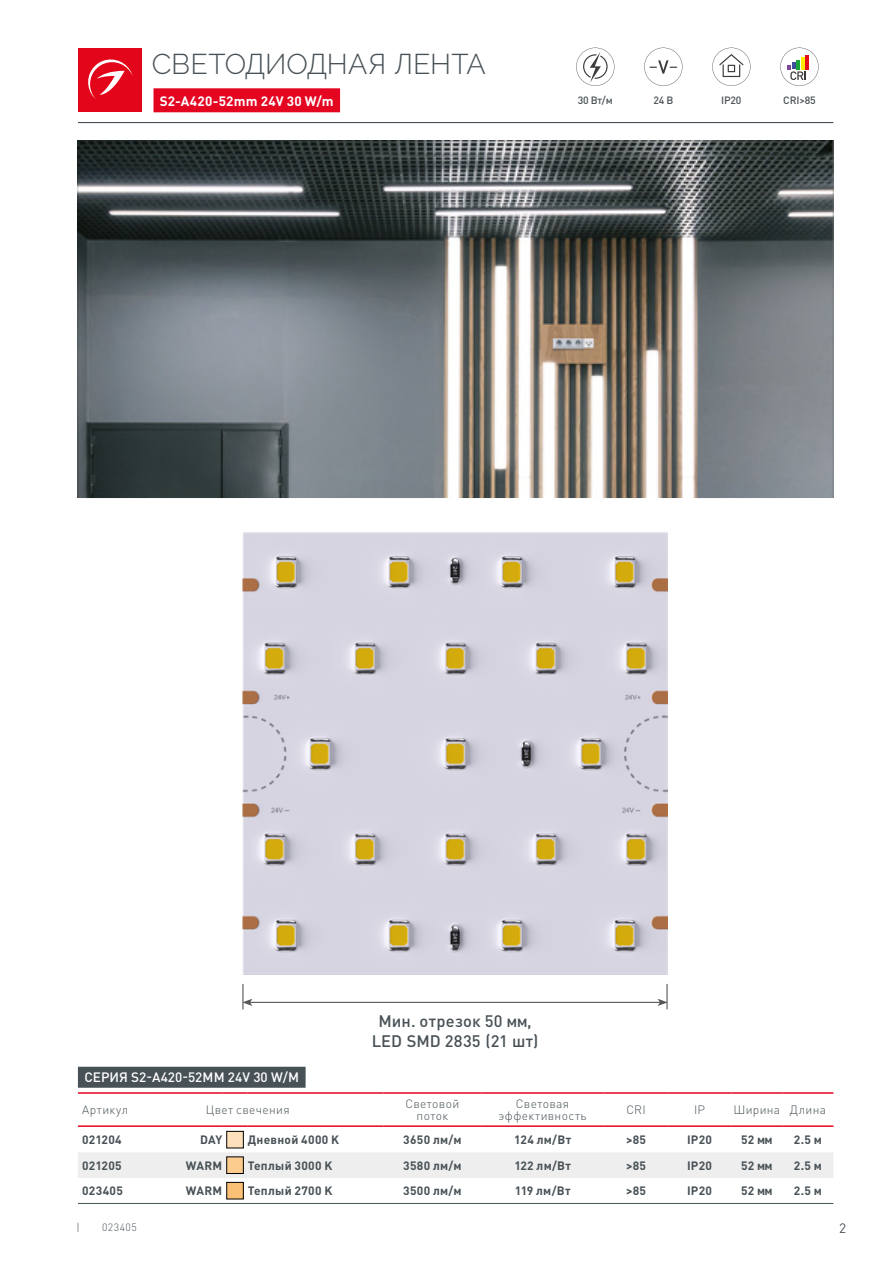
<style>
.page{position:relative;width:893px;height:1263px;background:#fff}
.page>*{position:absolute;margin:0;border:0;box-sizing:border-box;transform-origin:0 0}
.t1{font:300 28.5px "Raleway";color:#485156}
.t2{font:500 16.5px/19.8px "DIN Pro";letter-spacing:.01em;color:#485156;text-align:center}
.t3{font:500 13.5px "DIN Pro";color:#fff}
.t4{font:700 13.5px "DIN Pro";letter-spacing:.015em;color:#fff}
.t5{font:13.5px "DIN Pro";color:#485156}
.t6{font:700 12px "DIN Pro";letter-spacing:.025em;color:#485156}
.t7{font:300 12px/12px "DIN Pro";letter-spacing:.03em;color:#485156;text-align:center}
.t8{font:500 10.5px "DIN Pro";letter-spacing:-.025em;color:#485156}
.t9{font:300 10.5px "DIN Pro";letter-spacing:.05em;color:#485156}
</style>
<div class="page">
<div style="left:78px;top:48px;width:64px;height:64px;background:#e3051a"></div>
<svg style="left:88px;top:59px;width:45px;height:40px"></svg>
<hr style="left:78px;top:122px;width:755px;height:1px;background:#485156">
<div style="left:153px;top:88px;width:187px;height:24px;background:#e40521"></div>
<img style="left:78px;top:141px;width:755px;height:357px">
<svg style="left:576px;top:48px;width:38px;height:38px"></svg>
<svg style="left:644px;top:48px;width:38px;height:38px"></svg>
<svg style="left:712px;top:48px;width:38px;height:38px"></svg>
<svg style="left:780px;top:48px;width:39px;height:38px"></svg>
<hr style="left:666px;top:984px;width:2px;height:25px;background:#575756">
<hr style="left:250px;top:1002px;width:410px;height:1px;background:#575756">
<svg style="left:242px;top:984px;width:10px;height:25px"></svg>
<svg style="left:658px;top:999px;width:10px;height:7px"></svg>
<img style="left:242px;top:532px;width:426px;height:442px">
<svg style="left:78px;top:1066px;width:228px;height:1px"></svg>
<div style="left:78px;top:1153px;width:755px;height:25px;background:#eee"></div>
<hr style="left:78px;top:1092px;width:68px;height:2px;background:#e40521">
<hr style="left:146px;top:1092px;width:76px;height:2px;background:#e40521">
<hr style="left:222px;top:1092px;width:26px;height:2px;background:#e40521">
<hr style="left:248px;top:1092px;width:136px;height:2px;background:#e40521">
<hr style="left:384px;top:1092px;width:97px;height:2px;background:#e40521">
<hr style="left:481px;top:1092px;width:123px;height:2px;background:#e40521">
<hr style="left:604px;top:1092px;width:64px;height:2px;background:#e40521">
<hr style="left:668px;top:1092px;width:63px;height:2px;background:#e40521">
<hr style="left:731px;top:1092px;width:51px;height:2px;background:#e40521">
<hr style="left:782px;top:1092px;width:51px;height:2px;background:#e40521">
<hr style="left:78px;top:1125px;width:68px;height:2px;background:#e40521">
<hr style="left:146px;top:1125px;width:76px;height:2px;background:#e40521">
<hr style="left:222px;top:1125px;width:26px;height:2px;background:#e40521">
<hr style="left:248px;top:1125px;width:136px;height:2px;background:#e40521">
<hr style="left:384px;top:1125px;width:97px;height:2px;background:#e40521">
<hr style="left:481px;top:1125px;width:123px;height:2px;background:#e40521">
<hr style="left:604px;top:1125px;width:64px;height:2px;background:#e40521">
<hr style="left:668px;top:1125px;width:63px;height:2px;background:#e40521">
<hr style="left:731px;top:1125px;width:51px;height:2px;background:#e40521">
<hr style="left:782px;top:1125px;width:51px;height:2px;background:#e40521">
<div style="left:78px;top:1067px;width:228px;height:21px;background:#485156"></div>
<div style="left:227px;top:1131px;width:16px;height:17px;background:#fee0bc"></div>
<div style="left:227px;top:1131px;width:17px;height:17px;border:1px solid #000"></div>
<div style="left:227px;top:1157px;width:16px;height:16px;background:#fccb8e"></div>
<div style="left:227px;top:1157px;width:17px;height:17px;border:1px solid #000"></div>
<div style="left:227px;top:1182px;width:16px;height:17px;background:#fac075"></div>
<div style="left:227px;top:1182px;width:17px;height:17px;border:1px solid #000"></div>
<hr style="left:78px;top:1203px;width:755px;height:1px;background:#485156">
<h1 class="t1" style="left:152px;top:48px;width:335px">СВЕТОДИОДНАЯ ЛЕНТА</h1>
<p class="t4" style="left:160px;top:92px;width:176px">S2-A420-52mm 24V 30 W/m</p>
<p class="t8" style="left:578px;top:93px;width:36px">30 Вт/м</p>
<p class="t8" style="left:653px;top:93px;width:21px">24 В</p>
<p class="t8" style="left:721px;top:93px;width:22px">IP20</p>
<p class="t8" style="left:783px;top:93px;width:34px">CRI&gt;85</p>
<h2 class="t2" style="left:372px;top:1010px;width:168px">Мин. отрезок 50 мм,<br>LED SMD 2835 (21 шт)</h2>
<p class="t3" style="left:84px;top:1068px;width:216px">СЕРИЯ S2-A420-52MM 24V 30 W/M</p>
<p class="t7" style="left:82px;top:1103px;width:47px">Артикул</p>
<p class="t7" style="left:206px;top:1103px;width:85px">Цвет свечения</p>
<p class="t7" style="left:405px;top:1097px;width:55px">Световой поток</p>
<p class="t7" style="left:499px;top:1097px;width:89px">Световая эффективность</p>
<p class="t7" style="left:626px;top:1103px;width:21px">CRI</p>
<p class="t7" style="left:694px;top:1103px;width:12px">IP</p>
<p class="t7" style="left:733px;top:1103px;width:94px">Ширина Длина</p>
<p class="t6" style="left:82px;top:1132px;width:41px">021204</p>
<p class="t6" style="left:200px;top:1132px;width:24px">DAY</p>
<p class="t6" style="left:248px;top:1132px;width:93px">Дневной 4000 K</p>
<p class="t6" style="left:403px;top:1132px;width:60px">3650 лм/м</p>
<p class="t6" style="left:514px;top:1132px;width:58px">124 лм/Вт</p>
<p class="t6" style="left:626px;top:1132px;width:22px">&gt;85</p>
<p class="t6" style="left:687px;top:1132px;width:26px">IP20</p>
<p class="t6" style="left:741px;top:1132px;width:33px">52 мм</p>
<p class="t6" style="left:794px;top:1132px;width:29px">2.5 м</p>
<p class="t6" style="left:82px;top:1157px;width:41px">021205</p>
<p class="t6" style="left:186px;top:1157px;width:38px">WARM</p>
<p class="t6" style="left:248px;top:1157px;width:86px">Теплый 3000 K</p>
<p class="t6" style="left:403px;top:1157px;width:60px">3580 лм/м</p>
<p class="t6" style="left:514px;top:1157px;width:58px">122 лм/Вт</p>
<p class="t6" style="left:626px;top:1157px;width:22px">&gt;85</p>
<p class="t6" style="left:687px;top:1157px;width:26px">IP20</p>
<p class="t6" style="left:741px;top:1157px;width:33px">52 мм</p>
<p class="t6" style="left:794px;top:1157px;width:29px">2.5 м</p>
<p class="t6" style="left:82px;top:1183px;width:42px">023405</p>
<p class="t6" style="left:186px;top:1183px;width:38px">WARM</p>
<p class="t6" style="left:248px;top:1183px;width:86px">Теплый 2700 K</p>
<p class="t6" style="left:403px;top:1183px;width:60px">3500 лм/м</p>
<p class="t6" style="left:515px;top:1183px;width:57px">119 лм/Вт</p>
<p class="t6" style="left:626px;top:1183px;width:22px">&gt;85</p>
<p class="t6" style="left:687px;top:1183px;width:26px">IP20</p>
<p class="t6" style="left:741px;top:1183px;width:33px">52 мм</p>
<p class="t6" style="left:794px;top:1183px;width:29px">2.5 м</p>
<p class="t9" style="left:77px;top:1220px;width:5px">|</p>
<p class="t9" style="left:102px;top:1220px;width:36px">023405</p>
<p class="t5" style="left:839px;top:1219px;width:9px">2</p>
</div>
